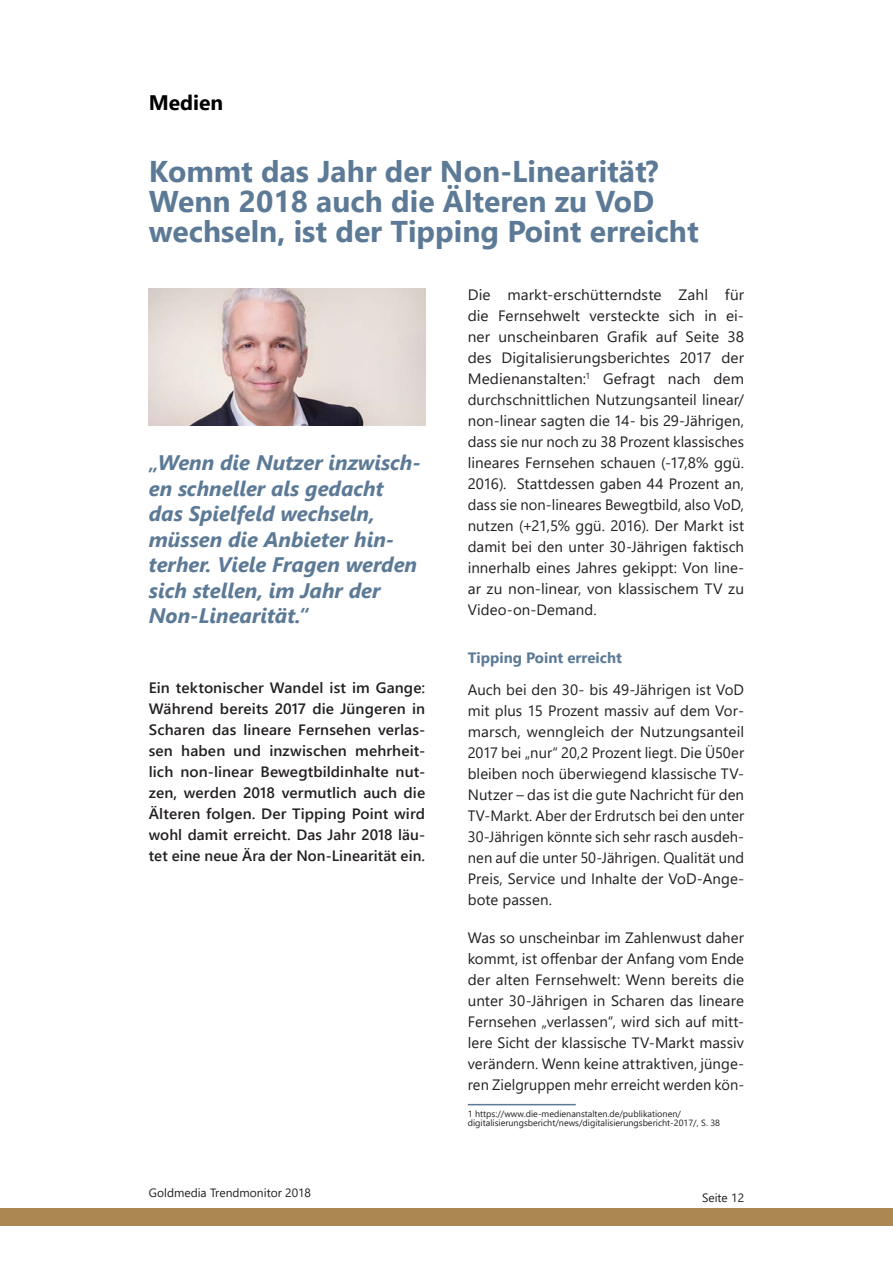
<style>
.page{position:relative;width:893px;height:1263px;background:#fff}
.page>*{position:absolute;margin:0;border:0;box-sizing:border-box;transform-origin:0 0}
.t1{font:700 30px/30px "Segoe UI";color:#5c7a96}
.t2{font:italic 700 21px/25.5px "Segoe UI";color:#5c7a96}
.t3{font:700 21px "Segoe UI";color:#000}
.t4{font:15px/21px "Segoe UI";letter-spacing:.005em;color:#231f20;text-align:justify}
.t5{font:600 15px/21px "Segoe UI";letter-spacing:.005em;color:#231f20;text-align:justify}
.t6{font:700 15px "Segoe UI";color:#5c7a96}
.t7{font:12px "Segoe UI";color:#231f20}
.t8{font:9px/9px "Segoe UI";color:#231f20}
</style>
<div class="page">
<hr style="left:468px;top:1104px;width:108px;height:1px;background:#5c7a96">
<div style="left:0;top:1209px;width:893px;height:17px;background:#ab8852"></div>
<img style="left:149px;top:289px;width:276px;height:137px">
<h2 class="t3" style="left:149px;top:82px;width:76px">Medien</h2>
<h1 class="t1" style="left:149px;top:154px;width:551px">Kommt das Jahr der Non-Linearität?<br>Wenn 2018 auch die Älteren zu VoD wechseln, ist der Tipping Point erreicht</h1>
<h2 class="t2" style="left:149px;top:448px;width:274px">„Wenn die Nutzer inzwisch&shy;en schneller als gedacht das Spielfeld wechseln, müssen die Anbieter hin&shy;terher. Viele Fragen werden sich stellen, im Jahr der<br>Non-Linearität.“</h2>
<p class="t5" style="left:149px;top:676px;width:278px">Ein tektonischer Wandel ist im Gange:<br>Während bereits 2017 die Jüngeren in Scharen das lineare Fernsehen verlas&shy;sen haben und inzwischen mehrheit&shy;lich non-linear Bewegtbildinhalte nut&shy;zen, werden 2018 vermutlich auch die Älteren folgen. Der Tipping Point wird wohl damit erreicht. Das Jahr 2018 läu&shy;tet eine neue Ära der Non-Linearität ein.</p>
<p class="t7" style="left:149px;top:1181px;width:164px">Goldmedia Trendmonitor 2018</p>
<p class="t4" style="left:468px;top:282px;width:278px">Die markt-erschütterndste Zahl für die Fernsehwelt versteckte sich in ei&shy;ner unscheinbaren Grafik auf Seite 38 des Digitalisierungsberichtes 2017 der Medienanstalten:<sup>1</sup> Gefragt nach dem durchschnittlichen Nutzungsanteil linear/ non-linear sagten die 14- bis 29-Jährigen, dass sie nur noch zu 38 Prozent klassisches lineares Fernsehen schauen (-17,8% ggü.<br>2016). Stattdessen gaben 44 Prozent an, dass sie non-lineares Bewegtbild, also VoD, nutzen (+21,5% ggü. 2016). Der Markt ist damit bei den unter 30-Jährigen faktisch innerhalb eines Jahres gekippt: Von line&shy;ar zu non-linear, von klassischem TV zu Video-on-Demand.</p>
<p class="t6" style="left:468px;top:644px;width:156px">Tipping Point erreicht</p>
<p class="t4" style="left:468px;top:677px;width:278px">Auch bei den 30- bis 49-Jährigen ist VoD mit plus 15 Prozent massiv auf dem Vor&shy;marsch, wenngleich der Nutzungsanteil 2017 bei „nur“ 20,2 Prozent liegt. Die Ü50er bleiben noch überwiegend klassische TV-Nutzer – das ist die gute Nachricht für den TV-Markt. Aber der Erdrutsch bei den unter 30-Jährigen könnte sich sehr rasch ausdeh&shy;nen auf die unter 50-Jährigen. Qualität und Preis, Service und Inhalte der VoD-Ange&shy;bote passen.</p>
<p class="t4" style="left:468px;top:925px;width:278px">Was so unscheinbar im Zahlenwust daher kommt, ist offenbar der Anfang vom Ende der alten Fernsehwelt: Wenn bereits die unter 30-Jährigen in Scharen das lineare Fernsehen „verlassen“, wird sich auf mitt&shy;lere Sicht der klassische TV-Markt massiv verändern. Wenn keine attraktiven, jünge&shy;ren Zielgruppen mehr erreicht werden kön-</p>
<p class="t8" style="left:468px;top:1108px;width:254px">1 https://www.die-medienanstalten.de/publikationen/ digitalisierungsbericht/news/digitalisierungsbericht-2017/, S. 38</p>
<p class="t7" style="left:702px;top:1186px;width:44px">Seite 12</p>
</div>
